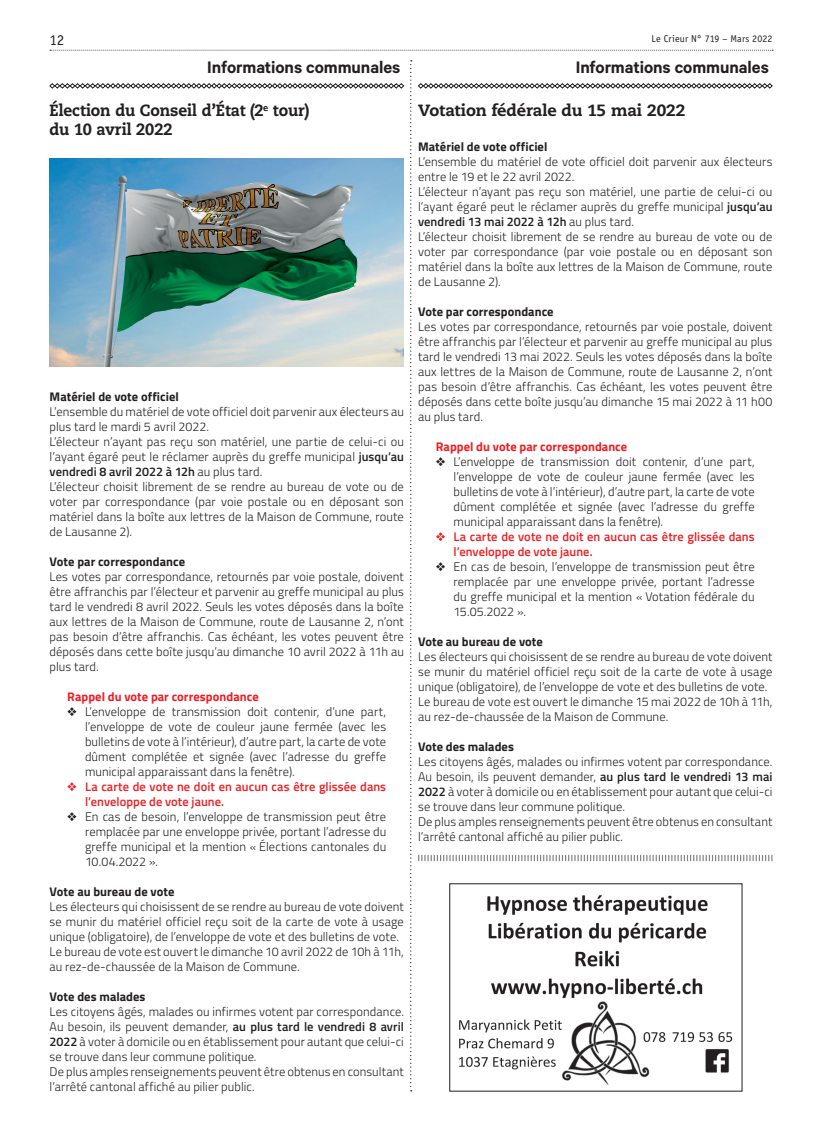
<style>
.page{position:relative;width:815px;height:1134px;background:#fff}
.page>*{position:absolute;margin:0;border:0;box-sizing:border-box;transform-origin:0 0}
.t1{font:600 18.75px "Calibre";letter-spacing:-.005em;color:#231f20}
.t2{font:800 16.25px/19.5px "Caecilia LT Std";letter-spacing:-.005em;color:#231f20;scale:.95 1}
.t3{font:800 16.25px "Caecilia LT Std";letter-spacing:-.005em;color:#231f20}
.t4{font:15px "Officina Sans Std";color:#231f20}
.t5{font:300 12.5px/15px "Titillium";letter-spacing:.005em;color:#231f20}
.t6{font:700 12.5px "Titillium";letter-spacing:.005em;color:#231f20}
.t7{font:600 12.5px/15px "Titillium";letter-spacing:.005em;color:#ee1d23}
.t8{font:700 12.5px "Titillium";letter-spacing:.005em;color:#ee1d23}
.t9{font:10px "Officina Sans Std";letter-spacing:.01em;color:#231f20}
.s1{font-weight:600}
</style>
<div class="page">
<svg style="left:50px;top:50px;width:723px;height:1px"></svg>
<svg style="left:49px;top:83px;width:355px;height:6px"></svg>
<img style="left:50px;top:158px;width:354px;height:208px">
<svg style="left:418px;top:83px;width:355px;height:6px"></svg>
<svg style="left:418px;top:855px;width:354px;height:6px"></svg>
<img style="left:459px;top:895px;width:274px;height:190px">
<svg style="left:410px;top:60px;width:2px;height:1031px"></svg>
<p class="t4" style="left:50px;top:31px;width:16px">12</p>
<p class="t9" style="left:651px;top:32px;width:123px">Le Crieur N° 719 – Mars 2022</p>
<h1 class="t1" style="left:207px;top:56px;width:195px">Informations communales</h1>
<h2 class="t2" style="left:50px;top:101px;width:275px">Élection du Conseil d’État (2<sup>e</sup> tour) du 10 avril 2022</h2>
<h1 class="t1" style="left:576px;top:56px;width:195px">Informations communales</h1>
<h2 class="t3" style="left:418px;top:100px;width:269px">Votation fédérale du 15 mai 2022</h2>
<p class="t6" style="left:418px;top:137px;width:131px">Matériel de vote officiel</p>
<p class="t5" style="left:418px;top:153px;width:356px">L’ensemble du matériel de vote officiel doit parvenir aux électeurs entre le 19 et le 22 avril 2022.<br>L’électeur n’ayant pas reçu son matériel, une partie de celui-ci ou l’ayant égaré peut le réclamer auprès du greffe municipal <span class="s1">jusqu’au vendredi 13 mai 2022 à 12h</span> au plus tard.<br>L’électeur choisit librement de se rendre au bureau de vote ou de voter par correspondance (par voie postale ou en déposant son matériel dans la boîte aux lettres de la Maison de Commune, route de Lausanne 2).</p>
<p class="t6" style="left:418px;top:302px;width:137px">Vote par correspondance</p>
<p class="t5" style="left:418px;top:318px;width:356px;text-align:justify">Les votes par correspondance, retournés par voie postale, doivent être affranchis par l’électeur et parvenir au greffe municipal au plus tard le vendredi 13 mai 2022. Seuls les votes déposés dans la boîte aux lettres de la Maison de Commune, route de Lausanne 2, n’ont pas besoin d’être affranchis. Cas échéant, les votes peuvent être déposés dans cette boîte jusqu’au dimanche 15 mai 2022 à 11 h00 au plus tard.</p>
<p class="t8" style="left:436px;top:437px;width:193px">Rappel du vote par correspondance</p>
<p class="t5" style="left:454px;top:453px;width:303px;text-align:justify;text-indent:-18px">❖ L’enveloppe de transmission doit contenir, d’une part, l’enveloppe de vote de couleur jaune fermée (avec les bulletins de vote à l’intérieur), d’autre part, la carte de vote dûment complétée et signée (avec l’adresse du greffe municipal apparaissant dans la fenêtre).</p>
<p class="t7" style="left:454px;top:528px;width:303px;text-indent:-18px">❖ La carte de vote ne doit en aucun cas être glissée dans l’enveloppe de vote jaune.</p>
<p class="t5" style="left:454px;top:558px;width:303px;text-align:justify;text-indent:-18px">❖ En cas de besoin, l’enveloppe de transmission peut être remplacée par une enveloppe privée, portant l’adresse du greffe municipal et la mention « Votation fédérale du 15.05.2022 ».</p>
<p class="t6" style="left:418px;top:632px;width:126px">Vote au bureau de vote</p>
<p class="t5" style="left:418px;top:648px;width:356px">Les électeurs qui choisissent de se rendre au bureau de vote doivent se munir du matériel officiel reçu soit de la carte de vote à usage unique (obligatoire), de l’enveloppe de vote et des bulletins de vote.<br>Le bureau de vote est ouvert le dimanche 15 mai 2022 de 10h à 11h, au rez-de-chaussée de la Maison de Commune.</p>
<p class="t6" style="left:418px;top:737px;width:97px">Vote des malades</p>
<p class="t5" style="left:418px;top:753px;width:356px">Les citoyens âgés, malades ou infirmes votent par correspondance.<br>Au besoin, ils peuvent demander, <span class="s1">au plus tard le vendredi 13 mai 2022</span> à voter à domicile ou en établissement pour autant que celui-ci se trouve dans leur commune politique.<br>De plus amples renseignements peuvent être obtenus en consultant l’arrêté cantonal affiché au pilier public.</p>
<p class="t6" style="left:50px;top:387px;width:131px">Matériel de vote officiel</p>
<p class="t5" style="left:50px;top:403px;width:356px">L’ensemble du matériel de vote officiel doit parvenir aux électeurs au plus tard le mardi 5 avril 2022.<br>L’électeur n’ayant pas reçu son matériel, une partie de celui-ci ou l’ayant égaré peut le réclamer auprès du greffe municipal <span class="s1">jusqu’au vendredi 8 avril 2022 à 12h</span> au plus tard.<br>L’électeur choisit librement de se rendre au bureau de vote ou de voter par correspondance (par voie postale ou en déposant son matériel dans la boîte aux lettres de la Maison de Commune, route de Lausanne 2).</p>
<p class="t6" style="left:50px;top:552px;width:137px">Vote par correspondance</p>
<p class="t5" style="left:50px;top:568px;width:356px;text-align:justify">Les votes par correspondance, retournés par voie postale, doivent être affranchis par l’électeur et parvenir au greffe municipal au plus tard le vendredi 8 avril 2022. Seuls les votes déposés dans la boîte aux lettres de la Maison de Commune, route de Lausanne 2, n’ont pas besoin d’être affranchis. Cas échéant, les votes peuvent être déposés dans cette boîte jusqu’au dimanche 10 avril 2022 à 11h au plus tard.</p>
<p class="t8" style="left:67px;top:687px;width:193px">Rappel du vote par correspondance</p>
<p class="t5" style="left:85px;top:703px;width:303px;text-align:justify;text-indent:-18px">❖ L’enveloppe de transmission doit contenir, d’une part, l’enveloppe de vote de couleur jaune fermée (avec les bulletins de vote à l’intérieur), d’autre part, la carte de vote dûment complétée et signée (avec l’adresse du greffe municipal apparaissant dans la fenêtre).</p>
<p class="t7" style="left:85px;top:778px;width:303px;text-indent:-18px">❖ La carte de vote ne doit en aucun cas être glissée dans l’enveloppe de vote jaune.</p>
<p class="t5" style="left:85px;top:808px;width:303px;text-align:justify;text-indent:-18px">❖ En cas de besoin, l’enveloppe de transmission peut être remplacée par une enveloppe privée, portant l’adresse du greffe municipal et la mention « Élections cantonales du 10.04.2022 ».</p>
<p class="t6" style="left:50px;top:882px;width:126px">Vote au bureau de vote</p>
<p class="t5" style="left:50px;top:898px;width:356px">Les électeurs qui choisissent de se rendre au bureau de vote doivent se munir du matériel officiel reçu soit de la carte de vote à usage unique (obligatoire), de l’enveloppe de vote et des bulletins de vote.<br>Le bureau de vote est ouvert le dimanche 10 avril 2022 de 10h à 11h, au rez-de-chaussée de la Maison de Commune.</p>
<p class="t6" style="left:50px;top:987px;width:97px">Vote des malades</p>
<p class="t5" style="left:50px;top:1003px;width:356px">Les citoyens âgés, malades ou infirmes votent par correspondance.<br>Au besoin, ils peuvent demander, <span class="s1">au plus tard le vendredi 8 avril 2022</span> à voter à domicile ou en établissement pour autant que celui-ci se trouve dans leur commune politique.<br>De plus amples renseignements peuvent être obtenus en consultant l’arrêté cantonal affiché au pilier public.</p>
</div>
